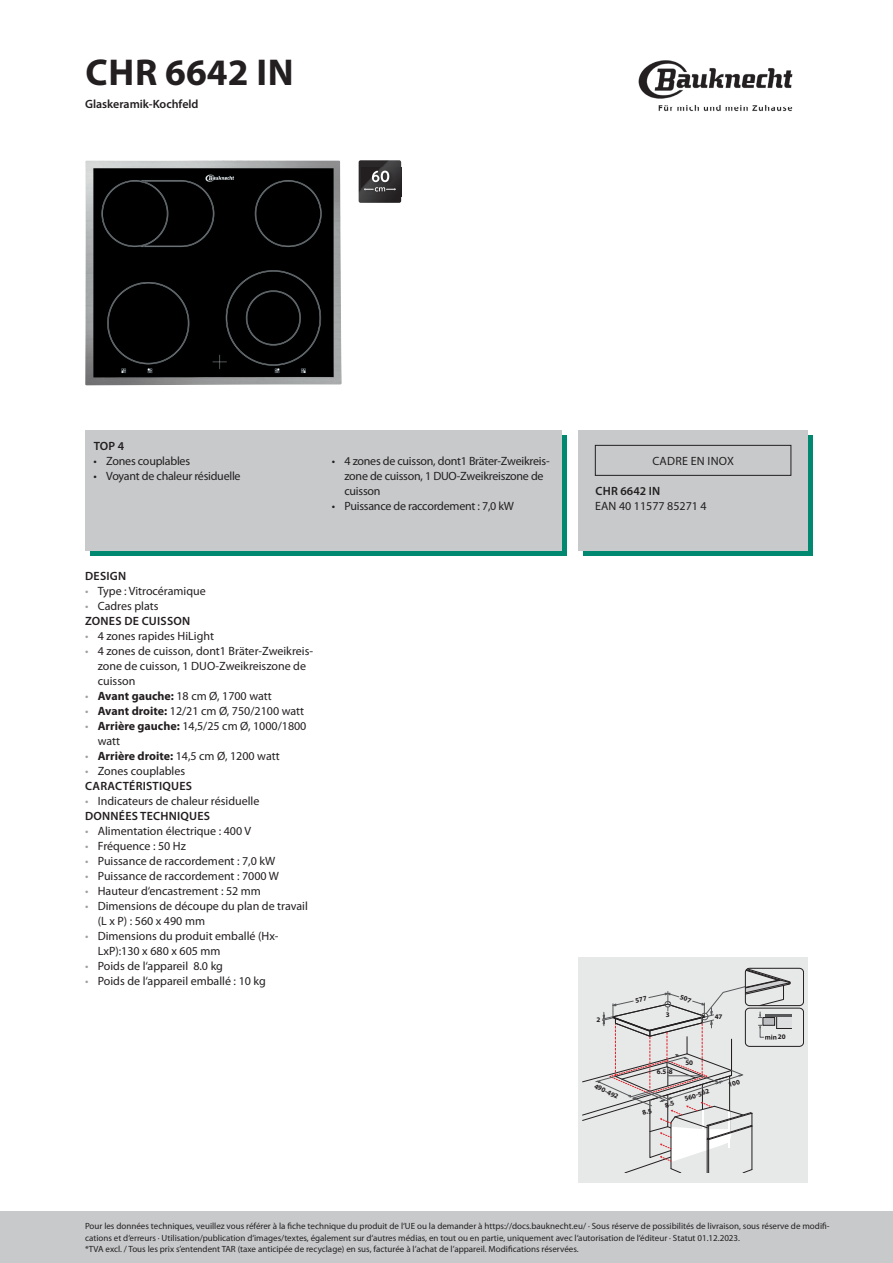
<style>
.page{position:relative;width:893px;height:1263px;background:#fff}
.page>*{position:absolute;margin:0;border:0;box-sizing:border-box;transform-origin:0 0}
.t1{font:700 37.5px "Myriad Pro";letter-spacing:.01em;color:#231f20}
.t2{font:12px/15px "Myriad Pro";color:#231f20}
.t3{font:12px/15px "Myriad Pro";letter-spacing:-.02em;color:#231f20}
.t4{font:600 12px/15px "Myriad Pro";letter-spacing:.02em;color:#231f20}
.t5{font:600 12px "Myriad Pro";color:#231f20}
.t6{font:12px "Myriad Pro";letter-spacing:.02em;color:#231f20}
.t7{font:9px/11.2px "Myriad Pro";color:#231f20}
.t8{font:700 7.05px "Myriad Pro";color:#231f20}
.s1{color:#9ea0a2}
.s2{font-weight:400;color:#9ea0a2}
.s3{font-weight:400}
.s4{font-weight:700}
.s5{font-weight:600}
</style>
<div class="page">
<img style="left:638px;top:60px;width:155px;height:52px">
<div style="left:0;top:1212px;width:893px;height:51px;background:#c7c9cb"></div>
<img style="left:85px;top:160px;width:257px;height:225px">
<svg style="left:359px;top:160px;width:42px;height:43px;background:#444243"></svg>
<svg style="left:90px;top:436px;width:477px;height:120px;background:#20927f"></svg>
<div style="left:85px;top:430px;width:476px;height:120px;background:#c7c9cb"></div>
<div style="left:584px;top:436px;width:229px;height:120px;background:#008871"></div>
<div style="left:578px;top:430px;width:230px;height:120px;background:#c7c9cb"></div>
<div style="left:595px;top:445px;width:196px;height:30px;border:1px solid #231f20"></div>
<div style="left:578px;top:958px;width:230px;height:225px;background:#e7e8e8"></div>
<div style="left:745px;top:1008px;width:59px;height:38px;border:1px solid #231f20;border-radius:4px"></div>
<div style="left:745px;top:968px;width:59px;height:38px;border:1px solid #231f20;border-radius:4px"></div>
<svg style="left:583px;top:968px;width:209px;height:205px"></svg>
<h1 class="t1" style="left:85px;top:48px;width:210px">CHR 6642 IN</h1>
<p class="t5" style="left:85px;top:97px;width:115px">Glaskeramik-Kochfeld</p>
<p class="t4" style="left:94px;top:439px;width:32px">TOP 4</p>
<p class="t3" style="left:94px;top:454px;width:98px">• Zones couplables</p>
<p class="t3" style="left:94px;top:469px;width:149px">• Voyant de chaleur résiduelle</p>
<p class="t3" style="left:344px;top:454px;width:207px;text-indent:-13px">• 4 zones de cuisson, dont1 Bräter-Zweikreis&shy;zone de cuisson, 1 DUO-Zweikreiszone de cuisson</p>
<p class="t3" style="left:332px;top:499px;width:184px">• Puissance de raccordement : 7,0 kW</p>
<p class="t4" style="left:85px;top:569px;width:43px">DESIGN</p>
<p class="t2" style="left:85px;top:584px;width:122px"><span class="s1">•</span> Type : Vitrocéramique</p>
<p class="t4" style="left:85px;top:599px;width:107px"><span class="s2">•</span> <span class="s3">Cadres plats<br></span>ZONES DE CUISSON</p>
<p class="t2" style="left:85px;top:629px;width:130px"><span class="s1">•</span> 4 zones rapides HiLight</p>
<p class="t2" style="left:98px;top:644px;width:217px;text-indent:-13px"><span class="s1">•</span> 4 zones de cuisson, dont1 Bräter-Zweikreis&shy;zone de cuisson, 1 DUO-Zweikreiszone de cuisson</p>
<p class="t2" style="left:85px;top:689px;width:188px"><span class="s1">•</span> <span class="s4">Avant gauche:</span> 18 cm Ø, 1700 watt</p>
<p class="t2" style="left:85px;top:704px;width:221px"><span class="s1">•</span> <span class="s4">Avant droite:</span> 12/21 cm Ø, 750/2100 watt</p>
<p class="t2" style="left:98px;top:719px;width:210px;text-indent:-13px"><span class="s1">•</span> <span class="s4">Arrière gauche:</span> 14,5/25 cm Ø, 1000/1800 watt</p>
<p class="t2" style="left:85px;top:749px;width:196px"><span class="s1">•</span> <span class="s4">Arrière droite:</span> 14,5 cm Ø, 1200 watt</p>
<p class="t4" style="left:85px;top:764px;width:109px"><span class="s2">•</span> <span class="s3">Zones couplables<br></span>CARACTÉRISTIQUES</p>
<p class="t2" style="left:85px;top:794px;width:176px"><span class="s1">•</span> Indicateurs de chaleur résiduelle<br><span class="s5">DONNÉES TECHNIQUES</span></p>
<p class="t2" style="left:85px;top:824px;width:168px"><span class="s1">•</span> Alimentation électrique : 400 V</p>
<p class="t2" style="left:85px;top:839px;width:102px"><span class="s1">•</span> Fréquence : 50 Hz</p>
<p class="t2" style="left:85px;top:854px;width:192px"><span class="s1">•</span> Puissance de raccordement : 7,0 kW</p>
<p class="t2" style="left:85px;top:869px;width:196px"><span class="s1">•</span> Puissance de raccordement : 7000 W</p>
<p class="t2" style="left:85px;top:884px;width:177px"><span class="s1">•</span> Hauteur d‘encastrement : 52 mm</p>
<p class="t2" style="left:98px;top:899px;width:212px;text-indent:-13px"><span class="s1">•</span> Dimensions de découpe du plan de travail (L x P) : 560 x 490 mm</p>
<p class="t2" style="left:98px;top:929px;width:182px;text-indent:-13px"><span class="s1">•</span> Dimensions du produit emballé (Hx-<br>LxP):130 x 680 x 605 mm</p>
<p class="t2" style="left:85px;top:959px;width:139px"><span class="s1">•</span> Poids de l‘appareil 8.0 kg</p>
<p class="t2" style="left:85px;top:974px;width:182px"><span class="s1">•</span> Poids de l‘appareil emballé : 10 kg</p>
<p class="t6" style="left:652px;top:454px;width:83px">CADRE EN INOX</p>
<p class="t4" style="left:595px;top:484px;width:66px">CHR 6642 IN</p>
<p class="t2" style="left:595px;top:499px;width:113px">EAN 40 11577 85271 4</p>
<p class="t8" style="left:597px;top:1081px;width:27px;rotate:25deg">490-492</p>
<p class="t8" style="left:666px;top:1010px;width:5px">3</p>
<p class="t8" style="left:657px;top:1067px;width:17px">6.5 8</p>
<p class="t8" style="left:685px;top:1058px;width:9px">50</p>
<p class="t8" style="left:683px;top:1094px;width:27px;rotate:-18deg">560-562</p>
<p class="t8" style="left:778px;top:1032px;width:9px">20</p>
<p class="t7" style="left:85px;top:1221px;width:746px">Pour les données techniques, veuillez vous référer à la fiche technique du produit de l‘UE ou la demander à https://docs.bauknecht.eu/ · Sous réserve de possibilités de livraison, sous réserve de modifi&shy;cations et d‘erreurs · Utilisation/publication d‘images/textes, également sur d‘autres médias, en tout ou en partie, uniquement avec l‘autorisation de l‘éditeur · Statut 01.12.2023.<br>*TVA excl. / Tous les prix s’entendent TAR (taxe anticipée de recyclage) en sus, facturée à l’achat de l’appareil. Modifications réservées.</p>
</div>
